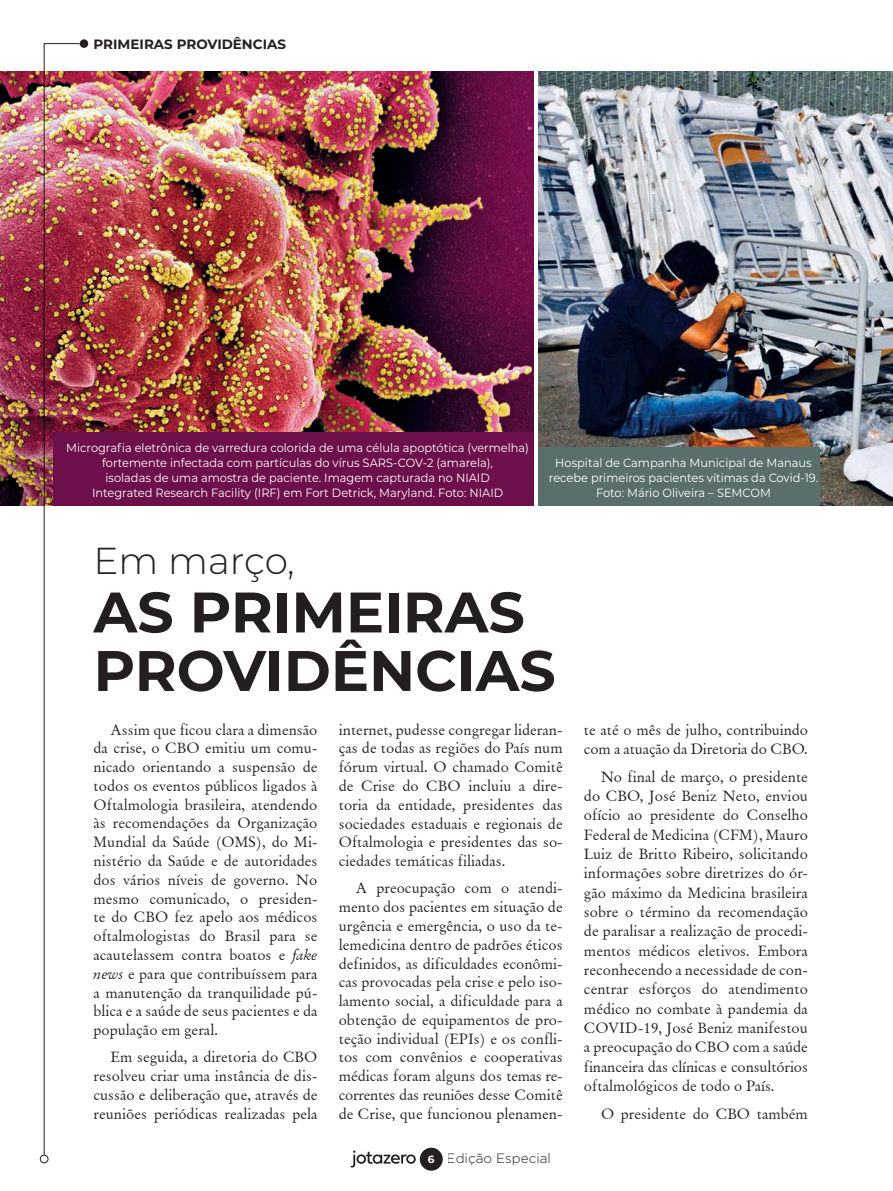
<style>
.page{position:relative;width:893px;height:1191px;background:#fff}
.page>*{position:absolute;margin:0;border:0;box-sizing:border-box;transform-origin:0 0}
.t1{font:700 57px/58.5px "Montserrat";color:#231f20}
.t2{font:300 37.5px "Montserrat";color:#231f20}
.t3{font:15px/18.8px "Baramond";color:#231f20;text-align:justify}
.t4{font:700 13.5px "Montserrat";color:#231f20}
.t5{font:300 13.5px "Gotham";color:#231f20}
.t6{font:12px/15px "Montserrat";color:#fff;text-align:center;scale:.95 1}
.s1{font-style:italic}
.s2{font-family:"Montserrat";font-weight:700;font-size:10.5px;color:#fff}
</style>
<div class="page">
<img style="left:0;top:72px;width:533px;height:433px">
<img style="left:539px;top:72px;width:354px;height:433px">
<div style="left:54px;top:432px;width:479px;height:73px;background:#6d0f4a"></div>
<div style="left:539px;top:446px;width:281px;height:59px;background:#596e6d"></div>
<div style="left:80px;top:39px;width:8px;height:9px;background:#231f20;border-radius:50%"></div>
<img style="left:43px;top:43px;width:37px;height:1111px">
<div style="left:40px;top:1154px;width:8px;height:9px;border:1px solid #231f20;border-radius:50%"></div>
<svg style="left:351px;top:1150px;width:65px;height:17px"></svg>
<div style="left:420px;top:1147px;width:23px;height:23px;background:#231f20;border-radius:50%"></div>
<p class="t4" style="left:94px;top:34px;width:194px">PRIMEIRAS PROVIDÊNCIAS</p>
<p class="t6" style="left:66px;top:440px;width:489px">Micrografia eletrônica de varredura colorida de uma célula apoptótica (vermelha) fortemente infectada com partículas do vírus SARS-COV-2 (amarela),<br>isoladas de uma amostra de paciente. Imagem capturada no NIAID<br>Integrated Research Facility (IRF) em Fort Detrick, Maryland. Foto: NIAID</p>
<p class="t6" style="left:549px;top:455px;width:285px">Hospital de Campanha Municipal de Manaus recebe primeiros pacientes vítimas da Covid-19.<br>Foto: Mário Oliveira – SEMCOM</p>
<h2 class="t2" style="left:94px;top:535px;width:203px">Em março,</h2>
<h1 class="t1" style="left:94px;top:580px;width:464px">AS PRIMEIRAS<br>PROVIDÊNCIAS</h1>
<p class="t3" style="left:94px;top:720px;width:225px;text-indent:17px">Assim que ficou clara a dimensão da crise, o CBO emitiu um comu&shy;nicado orientando a suspensão de todos os eventos públicos ligados à Oftalmologia brasileira, atendendo às recomendações da Organização Mundial da Saúde (OMS), do Mi&shy;nistério da Saúde e de autoridades dos vários níveis de governo. No mesmo comunicado, o presiden&shy;te do CBO fez apelo aos médicos oftalmologistas do Brasil para se acautelassem contra boatos e <span class="s1">fake news</span> e para que contribuíssem para a manutenção da tranquilidade pú&shy;blica e a saúde de seus pacientes e da população em geral.</p>
<p class="t3" style="left:94px;top:1047px;width:225px;text-indent:17px">Em seguida, a diretoria do CBO resolveu criar uma instância de dis&shy;cussão e deliberação que, através de reuniões periódicas realizadas pela</p>
<p class="t3" style="left:339px;top:720px;width:225px">internet, pudesse congregar lideran&shy;ças de todas as regiões do País num fórum virtual. O chamado Comitê de Crise do CBO incluiu a dire&shy;toria da entidade, presidentes das sociedades estaduais e regionais de Oftalmologia e presidentes das so&shy;ciedades temáticas filiadas.</p>
<p class="t3" style="left:339px;top:878px;width:225px;text-indent:17px">A preocupação com o atendi&shy;mento dos pacientes em situação de urgência e emergência, o uso da te&shy;lemedicina dentro de padrões éticos definidos, as dificuldades econômi&shy;cas provocadas pela crise e pelo iso&shy;lamento social, a dificuldade para a obtenção de equipamentos de pro&shy;teção individual (EPIs) e os confli&shy;tos com convênios e cooperativas médicas foram alguns dos temas re&shy;correntes das reuniões desse Comitê de Crise, que funcionou plenamen-</p>
<p class="t5" style="left:428px;top:1149px;width:124px"><span class="s2">6</span> Edição Especial</p>
<p class="t3" style="left:584px;top:719px;width:225px;line-height:19.4px">te até o mês de julho, contribuindo com a atuação da Diretoria do CBO.</p>
<p class="t3" style="left:584px;top:767px;width:225px;line-height:19.4px;text-indent:17px">No final de março, o presidente do CBO, José Beniz Neto, enviou ofício ao presidente do Conselho Federal de Medicina (CFM), Mauro Luiz de Britto Ribeiro, solicitando informações sobre diretrizes do ór&shy;gão máximo da Medicina brasileira sobre o término da recomendação de paralisar a realização de procedi&shy;mentos médicos eletivos. Embora reconhecendo a necessidade de con&shy;centrar esforços do atendimento médico no combate à pandemia da COVID-19, José Beniz manifestou a preocupação do CBO com a saúde financeira das clínicas e consultórios oftalmológicos de todo o País.</p>
<p class="t3" style="left:601px;top:1104px;width:208px">O presidente do CBO também</p>
</div>
